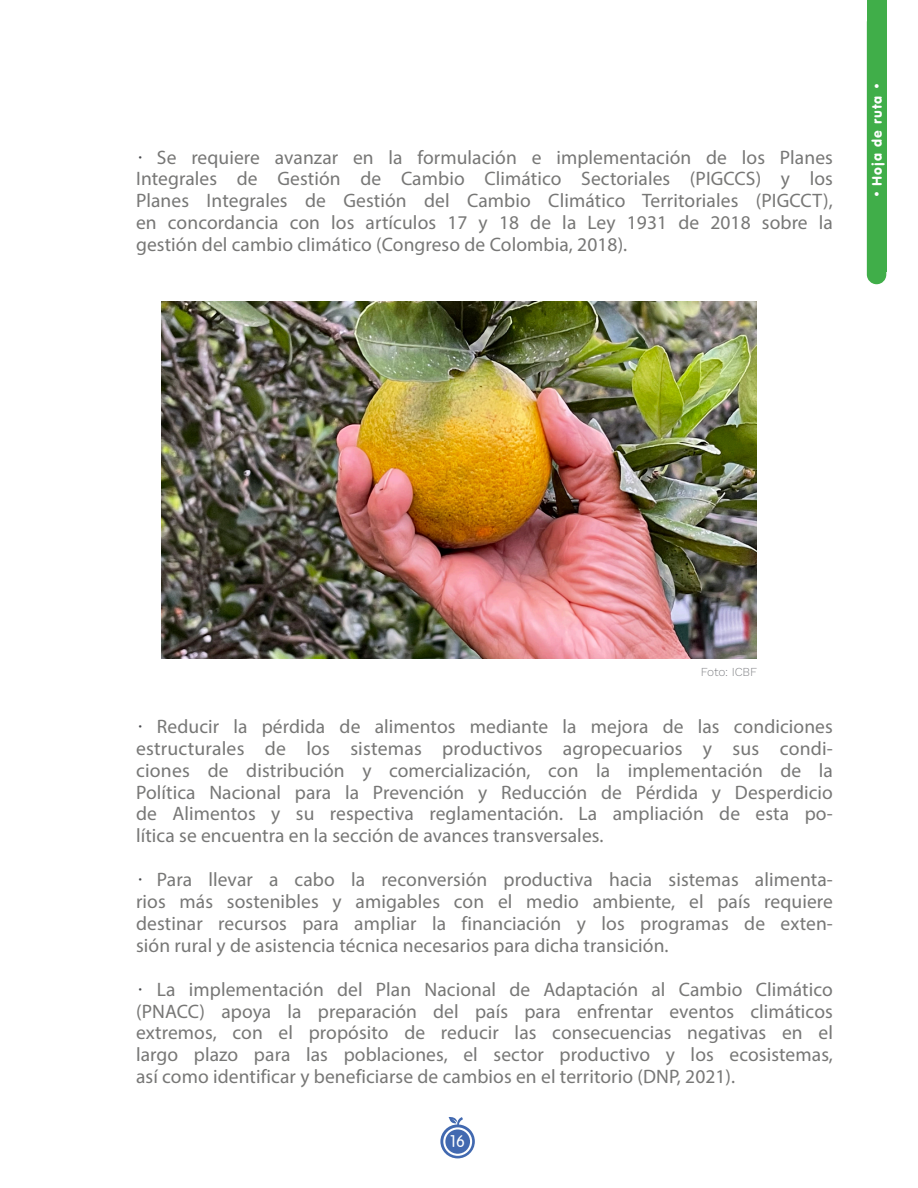
<style>
.page{position:relative;width:918px;height:1188px;background:#fff}
.page>*{position:absolute;margin:0;border:0;box-sizing:border-box;transform-origin:0 0}
.t1{font:19.5px/21.9px "Myriad Pro";letter-spacing:.005em;color:#777776;text-align:justify}
.t2{font:300 16.5px "VAG Rounded";color:#fff}
.t3{font:13.5px "VAG Rounded BT";letter-spacing:.07em;color:#fff}
.t4{font:300 12px "Work Sans";letter-spacing:-.01em;color:#828387}
.s1{font-family:"Work Sans";font-weight:100;color:#47484c}
</style>
<div class="page">
<svg style="left:440px;top:1117px;width:35px;height:41px"></svg>
<div style="left:444px;top:1128px;width:27px;height:27px;background:#4269b0;border-radius:50%"></div>
<div style="left:443px;top:1127px;width:29px;height:29px;border:2px solid #fff;border-radius:50%"></div>
<div style="left:867px;top:0;width:19px;height:272px;background:#40ae49"></div>
<div style="left:867px;top:13px;width:19px;height:271px;background:#40ae49;border-radius:10px"></div>
<img style="left:161px;top:301px;width:596px;height:357px">
<p class="t1" style="left:136px;top:146px;width:698px"><span class="s1">•</span> Se requiere avanzar en la formulación e implementación de los Planes Integrales de Gestión de Cambio Climático Sectoriales (PIGCCS) y los Planes Integrales de Gestión del Cambio Climático Territoriales (PIGCCT), en concordancia con los artículos 17 y 18 de la Ley 1931 de 2018 sobre la gestión del cambio climático (Congreso de Colombia, 2018).</p>
<p class="t3" style="left:868px;top:198px;width:117px;rotate:-90deg">• Hoja de ruta •</p>
<p class="t4" style="left:701px;top:663px;width:58px">Foto: ICBF</p>
<p class="t1" style="left:136px;top:715px;width:698px"><span class="s1">•</span> Reducir la pérdida de alimentos mediante la mejora de las condiciones estructurales de los sistemas productivos agropecuarios y sus condi&shy;ciones de distribución y comercialización, con la implementación de la Política Nacional para la Prevención y Reducción de Pérdida y Desperdicio de Alimentos y su respectiva reglamentación. La ampliación de esta po&shy;lítica se encuentra en la sección de avances transversales.</p>
<p class="t1" style="left:136px;top:868px;width:698px"><span class="s1">•</span> Para llevar a cabo la reconversión productiva hacia sistemas alimenta&shy;rios más sostenibles y amigables con el medio ambiente, el país requiere destinar recursos para ampliar la financiación y los programas de exten&shy;sión rural y de asistencia técnica necesarios para dicha transición.</p>
<p class="t1" style="left:136px;top:978px;width:698px"><span class="s1">•</span> La implementación del Plan Nacional de Adaptación al Cambio Climático (PNACC) apoya la preparación del país para enfrentar eventos climáticos extremos, con el propósito de reducir las consecuencias negativas en el largo plazo para las poblaciones, el sector productivo y los ecosistemas, así como identificar y beneficiarse de cambios en el territorio (DNP, 2021).</p>
<p class="t2" style="left:450px;top:1132px;width:16px">16</p>
</div>
